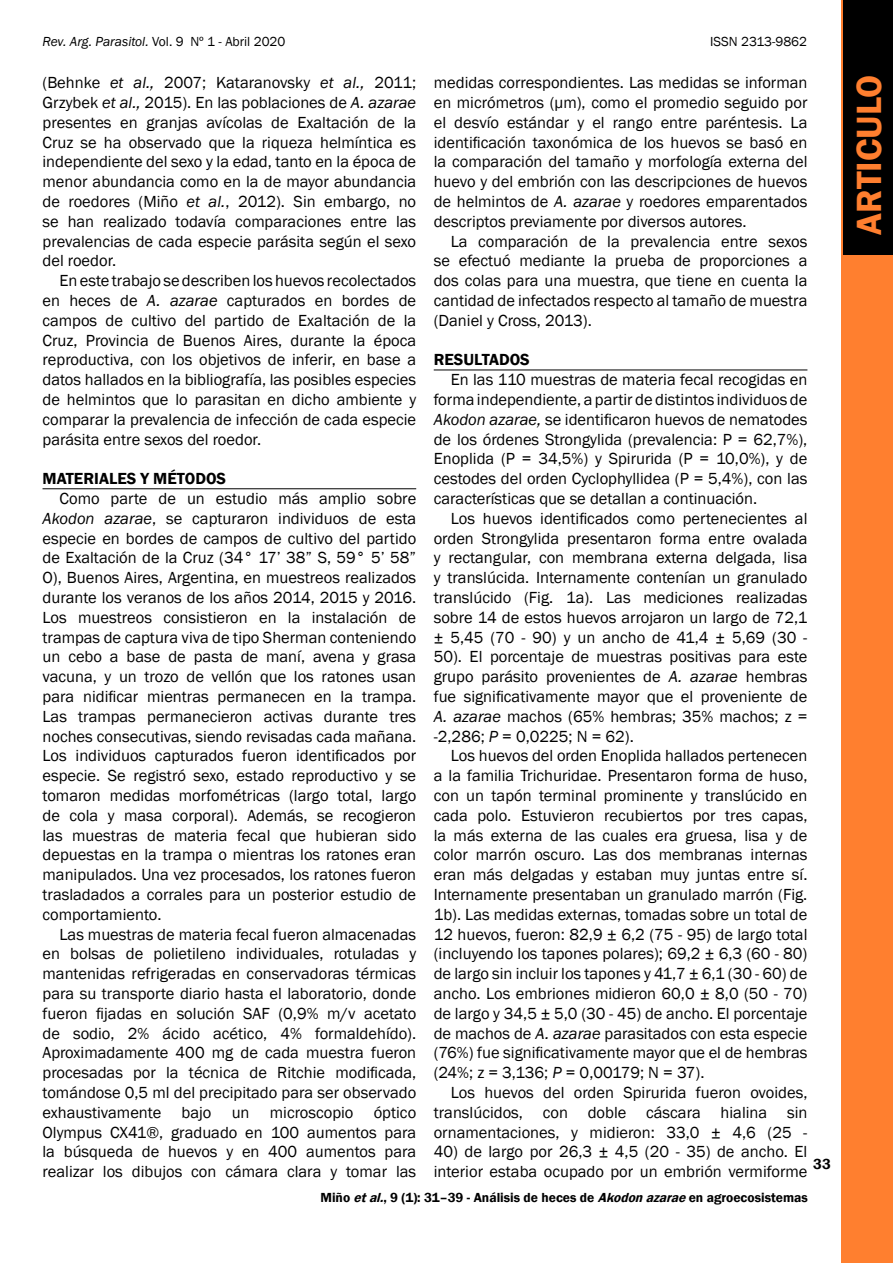
<style>
.page{position:relative;width:893px;height:1263px;background:#fff}
.page>*{position:absolute;margin:0;border:0;box-sizing:border-box;transform-origin:0 0}
.t1{font:600 36px "Franklin Gothic";color:#ff7f2f}
.t2{font:16.5px/19.8px "Franklin Gothic";color:#000;text-align:justify}
.t3{font:600 16.5px "Franklin Gothic";color:#000}
.t4{font:600 15px "Franklin Gothic";color:#000}
.t5{font:600 13.5px "Franklin Gothic";color:#000}
.t6{font:italic 13.5px "Franklin Gothic";color:#000}
.t7{font:13.5px "Franklin Gothic";color:#000}
.s1{font-style:normal}
.s2{font-style:italic}
</style>
<div class="page">
<div style="left:842px;top:0;width:51px;height:1263px;background:#ff7f2f"></div>
<div style="left:843px;top:0;width:50px;height:254px;background:#000"></div>
<hr style="left:43px;top:488px;width:373px;height:1px;background:#000">
<hr style="left:434px;top:370px;width:373px;height:1px;background:#000">
<p class="t6" style="left:43px;top:33px;width:244px">Rev. Arg. Parasitol. <span class="s1">Vol. 9 Nº 1 - Abril 2020</span></p>
<p class="t7" style="left:710px;top:33px;width:98px">ISSN 2313-9862</p>
<p class="t2" style="left:43px;top:73px;width:375px">(Behnke <span class="s2">et al.,</span> 2007; Kataranovsky <span class="s2">et al.,</span> 2011; Grzybek <span class="s2">et al.,</span> 2015). En las poblaciones de <span class="s2">A. azarae </span>presentes en granjas avícolas de Exaltación de la Cruz se ha observado que la riqueza helmíntica es independiente del sexo y la edad, tanto en la época de menor abundancia como en la de mayor abundancia de roedores (Miño <span class="s2">et al.</span>, 2012). Sin embargo, no se han realizado todavía comparaciones entre las prevalencias de cada especie parásita según el sexo del roedor.</p>
<p class="t2" style="left:43px;top:271px;width:375px;text-indent:17px">En este trabajo se describen los huevos recolectados en heces de <span class="s2">A. azarae</span> capturados en bordes de campos de cultivo del partido de Exaltación de la Cruz, Provincia de Buenos Aires, durante la época reproductiva, con los objetivos de inferir, en base a datos hallados en la bibliografía, las posibles especies de helmintos que lo parasitan en dicho ambiente y comparar la prevalencia de infección de cada especie parásita entre sexos del roedor.</p>
<p class="t3" style="left:43px;top:468px;width:185px">MATERIALES Y MÉTODOS</p>
<p class="t2" style="left:43px;top:489px;width:375px;text-indent:17px">Como parte de un estudio más amplio sobre <span class="s2">Akodon azarae</span>, se capturaron individuos de esta especie en bordes de campos de cultivo del partido de Exaltación de la Cruz (34° 17’ 38” S, 59° 5’ 58” O), Buenos Aires, Argentina, en muestreos realizados durante los veranos de los años 2014, 2015 y 2016.<br>Los muestreos consistieron en la instalación de trampas de captura viva de tipo Sherman conteniendo un cebo a base de pasta de maní, avena y grasa vacuna, y un trozo de vellón que los ratones usan para nidificar mientras permanecen en la trampa.<br>Las trampas permanecieron activas durante tres noches consecutivas, siendo revisadas cada mañana.<br>Los individuos capturados fueron identificados por especie. Se registró sexo, estado reproductivo y se tomaron medidas morfométricas (largo total, largo de cola y masa corporal). Además, se recogieron las muestras de materia fecal que hubieran sido depuestas en la trampa o mientras los ratones eran manipulados. Una vez procesados, los ratones fueron trasladados a corrales para un posterior estudio de comportamiento.</p>
<p class="t2" style="left:43px;top:924px;width:375px;text-indent:17px">Las muestras de materia fecal fueron almacenadas en bolsas de polietileno individuales, rotuladas y mantenidas refrigeradas en conservadoras térmicas para su transporte diario hasta el laboratorio, donde fueron fijadas en solución SAF (0,9% m/v acetato de sodio, 2% ácido acético, 4% formaldehído).<br>Aproximadamente 400 mg de cada muestra fueron procesadas por la técnica de Ritchie modificada, tomándose 0,5 ml del precipitado para ser observado exhaustivamente bajo un microscopio óptico Olympus CX41®, graduado en 100 aumentos para la búsqueda de huevos y en 400 aumentos para realizar los dibujos con cámara clara y tomar las</p>
<p class="t2" style="left:434px;top:73px;width:375px">medidas correspondientes. Las medidas se informan en micrómetros (μm), como el promedio seguido por el desvío estándar y el rango entre paréntesis. La identificación taxonómica de los huevos se basó en la comparación del tamaño y morfología externa del huevo y del embrión con las descripciones de huevos de helmintos de <span class="s2">A. azarae</span> y roedores emparentados descriptos previamente por diversos autores.</p>
<p class="t2" style="left:434px;top:231px;width:375px;text-indent:17px">La comparación de la prevalencia entre sexos se efectuó mediante la prueba de proporciones a dos colas para una muestra, que tiene en cuenta la cantidad de infectados respecto al tamaño de muestra (Daniel y Cross, 2013).</p>
<p class="t3" style="left:434px;top:350px;width:98px">RESULTADOS</p>
<p class="t2" style="left:434px;top:370px;width:375px;text-indent:17px">En las 110 muestras de materia fecal recogidas en forma independiente, a partir de distintos individuos de <span class="s2">Akodon azarae,</span> se identificaron huevos de nematodes de los órdenes Strongylida (prevalencia: P = 62,7%), Enoplida (P = 34,5%) y Spirurida (P = 10,0%), y de cestodes del orden Cyclophyllidea (P = 5,4%), con las características que se detallan a continuación.</p>
<p class="t2" style="left:434px;top:509px;width:375px;text-indent:17px">Los huevos identificados como pertenecientes al orden Strongylida presentaron forma entre ovalada y rectangular, con membrana externa delgada, lisa y translúcida. Internamente contenían un granulado translúcido (Fig. 1a). Las mediciones realizadas sobre 14 de estos huevos arrojaron un largo de 72,1 ± 5,45 (70 - 90) y un ancho de 41,4 ± 5,69 (30 - 50). El porcentaje de muestras positivas para este grupo parásito provenientes de <span class="s2">A. azarae</span> hembras fue significativamente mayor que el proveniente de <span class="s2">A. azarae</span> machos (65% hembras; 35% machos; z = -2,286; <span class="s2">P</span> = 0,0225; N = 62).</p>
<p class="t2" style="left:434px;top:746px;width:375px;text-indent:17px">Los huevos del orden Enoplida hallados pertenecen a la familia Trichuridae. Presentaron forma de huso, con un tapón terminal prominente y translúcido en cada polo. Estuvieron recubiertos por tres capas, la más externa de las cuales era gruesa, lisa y de color marrón oscuro. Las dos membranas internas eran más delgadas y estaban muy juntas entre sí.<br>Internamente presentaban un granulado marrón (Fig.<br>1b). Las medidas externas, tomadas sobre un total de 12 huevos, fueron: 82,9 ± 6,2 (75 - 95) de largo total (incluyendo los tapones polares); 69,2 ± 6,3 (60 - 80) de largo sin incluir los tapones y 41,7 ± 6,1 (30 - 60) de ancho. Los embriones midieron 60,0 ± 8,0 (50 - 70) de largo y 34,5 ± 5,0 (30 - 45) de ancho. El porcentaje de machos de <span class="s2">A. azarae</span> parasitados con esta especie (76%) fue significativamente mayor que el de hembras (24%; z = 3,136; <span class="s2">P</span> = 0,00179; N = 37).</p>
<p class="t2" style="left:434px;top:1083px;width:375px;text-indent:17px">Los huevos del orden Spirurida fueron ovoides, translúcidos, con doble cáscara hialina sin ornamentaciones, y midieron: 33,0 ± 4,6 (25 -</p>
<p class="t2" style="left:434px;top:1142px;width:375px">40) de largo por 26,3 ± 4,5 (20 - 35) de ancho. El interior estaba ocupado por un embrión vermiforme</p>
<p class="t5" style="left:320px;top:1189px;width:489px">Miño <span class="s2">etal.</span>, 9 (1): 31–39 - Análisis de heces de <span class="s2">Akodonazarae</span>en agroecosistemas</p>
<p class="t4" style="left:813px;top:1155px;width:19px">33</p>
<h1 class="t1" style="left:847px;top:235px;width:162px;rotate:-90deg">ARTICULO</h1>
</div>
